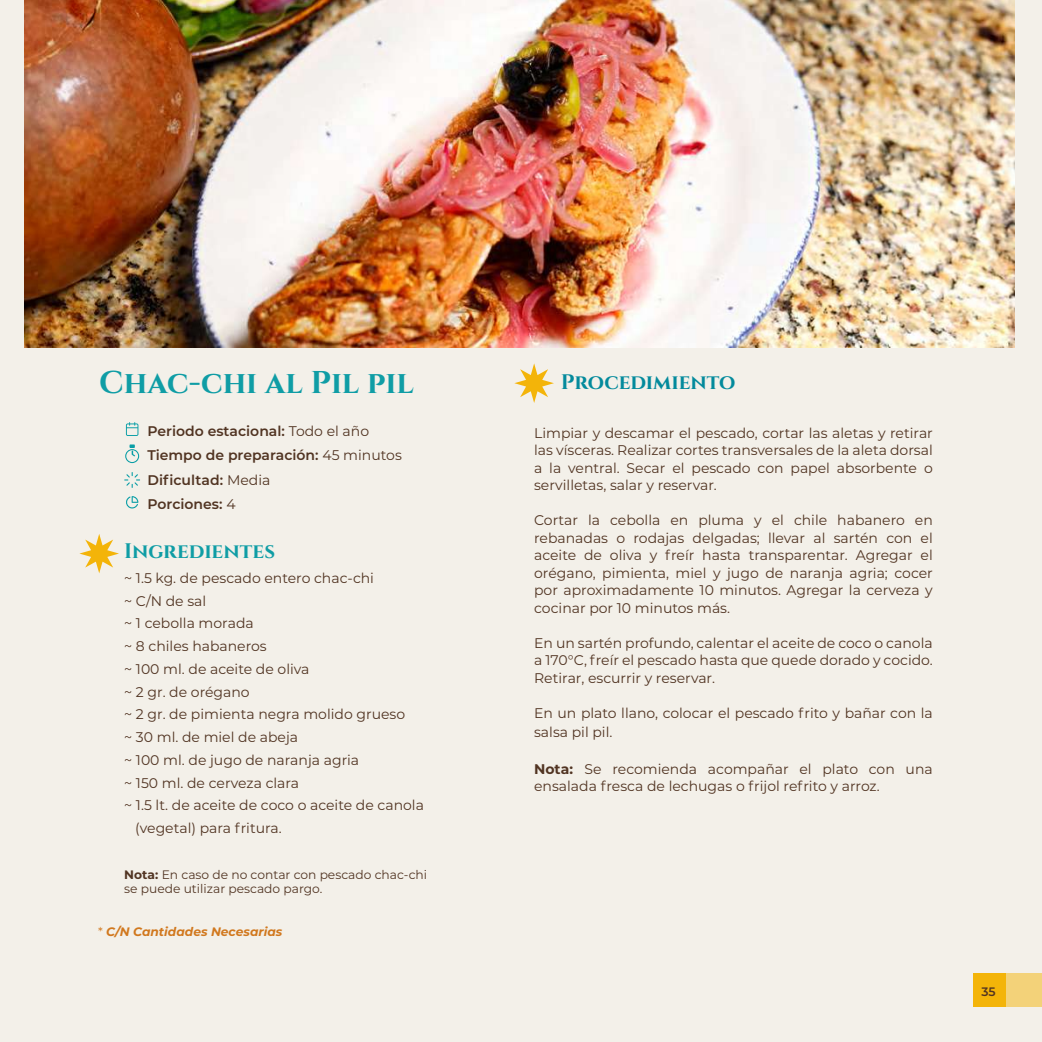
<style>
.page{position:relative;width:1042px;height:1042px;background:#f3f0e9}
.page>*{position:absolute;margin:0;border:0;box-sizing:border-box;transform-origin:0 0}
.t1{font:700 31.5px "Cinzel";color:#0f9da5}
.t2{font:700 21px "Cinzel";color:#038a9c}
.t3{font:700 21px "Cinzel";letter-spacing:-.005em;color:#0f9da5}
.t4{font:14px/17.5px "Montserrat";color:#513422;text-align:justify}
.t5{font:600 14px/24.5px "Montserrat";color:#513422}
.t6{font:12.25px/14px "Montserrat";color:#513422}
.t7{font:italic 700 12.25px "Montserrat";color:#d1781e}
.t8{font:600 12.25px "Montserrat";color:#513422}
.s1{font-weight:400}
.s2{font-weight:700}
.s3{font-weight:400;font-style:normal}
</style>
<div class="page">
<div style="left:974px;top:973px;width:32px;height:33px;background:#f3b409"></div>
<div style="left:1006px;top:973px;width:36px;height:33px;background:#f3d279"></div>
<svg style="left:126px;top:422px;width:12px;height:14px"></svg>
<svg style="left:125px;top:444px;width:14px;height:19px"></svg>
<svg style="left:124px;top:472px;width:16px;height:16px"></svg>
<svg style="left:126px;top:496px;width:12px;height:12px"></svg>
<svg style="left:79px;top:534px;width:40px;height:39px"></svg>
<svg style="left:514px;top:363px;width:40px;height:40px"></svg>
<img style="left:25px;top:0;width:989px;height:348px">
<h1 class="t1" style="left:99px;top:364px;width:316px">Chac-chi al Pil pil</h1>
<p class="t5" style="left:148px;top:418px;width:256px">Periodo estacional: <span class="s1">Todo el año<br></span>Tiempo de preparación: <span class="s1">45 minutos<br></span>Dificultad: <span class="s1">Media<br></span>Porciones: <span class="s1">4</span></p>
<h2 class="t3" style="left:124px;top:538px;width:152px">Ingredientes</h2>
<p class="t4" style="left:124px;top:569px;width:251px">~ 1.5 kg. de pescado entero chac-chi</p>
<p class="t4" style="left:124px;top:591px;width:84px">~ C/N de sal</p>
<p class="t4" style="left:124px;top:614px;width:131px">~ 1 cebolla morada</p>
<p class="t4" style="left:124px;top:637px;width:144px">~ 8 chiles habaneros</p>
<p class="t4" style="left:124px;top:660px;width:187px">~ 100 ml. de aceite de oliva</p>
<p class="t4" style="left:124px;top:682px;width:127px">~ 2 gr. de orégano</p>
<p class="t4" style="left:124px;top:705px;width:282px">~ 2 gr. de pimienta negra molido grueso</p>
<p class="t4" style="left:124px;top:728px;width:175px">~ 30 ml. de miel de abeja</p>
<p class="t4" style="left:124px;top:751px;width:236px">~ 100 ml. de jugo de naranja agria</p>
<p class="t4" style="left:124px;top:773px;width:176px">~ 150 ml. de cerveza clara</p>
<p class="t4" style="left:124px;top:796px;width:301px">~ 1.5 lt. de aceite de coco o aceite de canola</p>
<p class="t4" style="left:135px;top:819px;width:148px">(vegetal) para fritura.</p>
<p class="t6" style="left:124px;top:867px;width:304px"><span class="s2">Nota:</span> En caso de no contar con pescado chac-chi se puede utilizar pescado pargo.</p>
<p class="t7" style="left:98px;top:923px;width:186px"><span class="s3">*</span> C/N Cantidades Necesarias</p>
<h2 class="t2" style="left:561px;top:369px;width:176px">Procedimiento</h2>
<p class="t4" style="left:534px;top:423px;width:400px">Limpiar y descamar el pescado, cortar las aletas y retirar las vísceras. Realizar cortes transversales de la aleta dorsal a la ventral. Secar el pescado con papel absorbente o servilletas, salar y reservar.</p>
<p class="t4" style="left:534px;top:511px;width:400px">Cortar la cebolla en pluma y el chile habanero en rebanadas o rodajas delgadas; llevar al sartén con el aceite de oliva y freír hasta transparentar. Agregar el orégano, pimienta, miel y jugo de naranja agria; cocer por aproximadamente 10 minutos. Agregar la cerveza y cocinar por 10 minutos más.</p>
<p class="t4" style="left:534px;top:633px;width:400px">En un sartén profundo, calentar el aceite de coco o canola a 170°C, freír el pescado hasta que quede dorado y cocido.<br>Retirar, escurrir y reservar.</p>
<p class="t4" style="left:534px;top:703px;width:400px;line-height:19.2px">En un plato llano, colocar el pescado frito y bañar con la salsa pil pil.</p>
<p class="t4" style="left:534px;top:759px;width:400px"><span class="s2">Nota:</span> Se recomienda acompañar el plato con una ensalada fresca de lechugas o frijol refrito y arroz.</p>
<p class="t8" style="left:981px;top:983px;width:16px">35</p>
</div>
